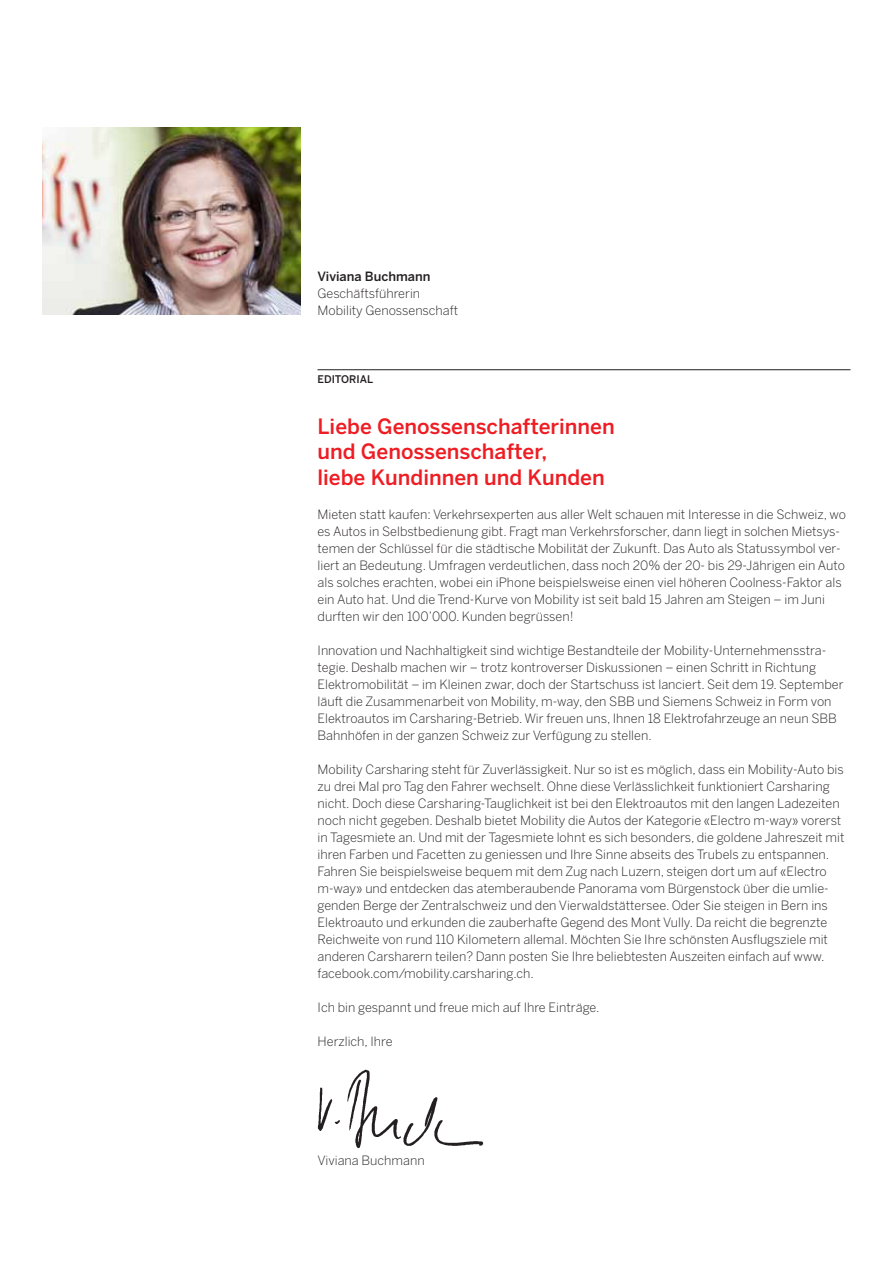
<style>
.page{position:relative;width:893px;height:1263px;background:#fff}
.page>*{position:absolute;margin:0;border:0;box-sizing:border-box;transform-origin:0 0}
.t1{font:500 21px/25.5px "Benton Sans";color:#ee1d23}
.t2{font:300 12.75px/17px "Benton Sans";color:#231f20}
.t3{font:500 12.75px "Benton Sans";color:#231f20}
.t4{font:500 10.5px "Benton Sans";color:#231f20}
</style>
<div class="page">
<img style="left:317px;top:1069px;width:167px;height:80px">
<hr style="left:317px;top:369px;width:533px;height:1px;background:#231f20">
<img style="left:43px;top:128px;width:257px;height:187px">
<p class="t3" style="left:317px;top:268px;width:115px">Viviana Buchmann</p>
<p class="t2" style="left:317px;top:284px;width:142px">Geschäftsführerin<br>Mobility Genossenschaft</p>
<p class="t4" style="left:317px;top:373px;width:57px">editorial</p>
<h1 class="t1" style="left:317px;top:413px;width:299px">Liebe Genossenschafterinnen und Genossenschafter,<br>liebe Kundinnen und Kunden</h1>
<p class="t2" style="left:317px;top:505px;width:530px">Mieten statt kaufen: Verkehrsexperten aus aller Welt schauen mit Interesse in die Schweiz, wo es Autos in Selbstbedienung gibt. Fragt man Verkehrsforscher, dann liegt in solchen Mietsys&shy;temen der Schlüssel für die städtische Mobilität der Zukunft. Das Auto als Statussymbol ver&shy;liert an Bedeutung. U mfragen verdeutlichen, dass noch 20% der 20- bis 29-Jährigen ein Auto als solches erachten, wobei ein iPhone beispielsweise einen viel höheren Coolness-Faktor als ein Auto hat. U nd die Trend-Kurve von Mobility ist seit bald 15 Jahren am Steigen – im Juni durften wir den 100’000. Kunden begrüssen!</p>
<p class="t2" style="left:318px;top:642px;width:528px">Innovation und Nachhaltigkeit sind wichtige Bestandteile der Mobility-U nternehmensstra&shy;tegie. Deshalb machen wir – trotz kontroverser Diskussionen – einen Schritt in Richtung Elektromobilität – im Kleinen zwar, doch der Startschuss ist lanciert. Seit dem 19. September läuft die Zusammenarbeit von Mobility, m-way, den SBB und Siemens Schweiz in Form von Elektroautos im Carsharing-Betrieb. Wir freuen uns, Ihnen 18 Elektrofahrzeuge an neun SBB Bahnhöfen in der ganzen Schweiz zur Verfügung zu stellen.</p>
<p class="t2" style="left:318px;top:761px;width:528px">Mobility Carsharing steht für Zuverlässigkeit. N ur so ist es möglich, dass ein Mobility-Auto bis zu drei Mal pro Tag den Fahrer wechselt. Ohne diese Verlässlichkeit funktioniert Carsharing nicht. Doch diese Carsharing-Tauglichkeit ist bei den Elektroautos mit den langen Ladezeiten noch nicht gegeben. Deshalb bietet Mobility die Autos der Kategorie «Electro m-way» vorerst in Tagesmiete an. U nd mit der Tagesmiete lohnt es sich besonders, die goldene Jahreszeit mit ihren Farben und Facetten zu geniessen und Ihre Sinne abseits des Trubels zu entspannen.<br>Fahren Sie beispielsweise bequem mit dem Zug nach Luzern, steigen dort um auf «Electro m-way» und entdecken das atemberaubende Panorama vom Bürgenstock über die umlie&shy;genden Berge der Zentralschweiz und den Vierwaldstättersee. Oder Sie steigen in Bern ins Elektroauto und erkunden die zauberhafte Gegend des Mont Vully. Da reicht die begrenzte Reichweite von rund 110 Kilometern allemal. Möchten Sie Ihre schönsten Ausflugsziele mit anderen Carsharern teilen? Dann posten Sie Ihre beliebtesten Auszeiten einfach auf www. facebook.com/mobility.carsharing.ch.</p>
<p class="t2" style="left:318px;top:999px;width:283px">Ich bin gespannt und freue mich auf Ihre Einträge.</p>
<p class="t2" style="left:318px;top:1033px;width:76px">Herzlich, Ihre</p>
<p class="t2" style="left:317px;top:1152px;width:109px">Viviana Buchmann</p>
</div>
